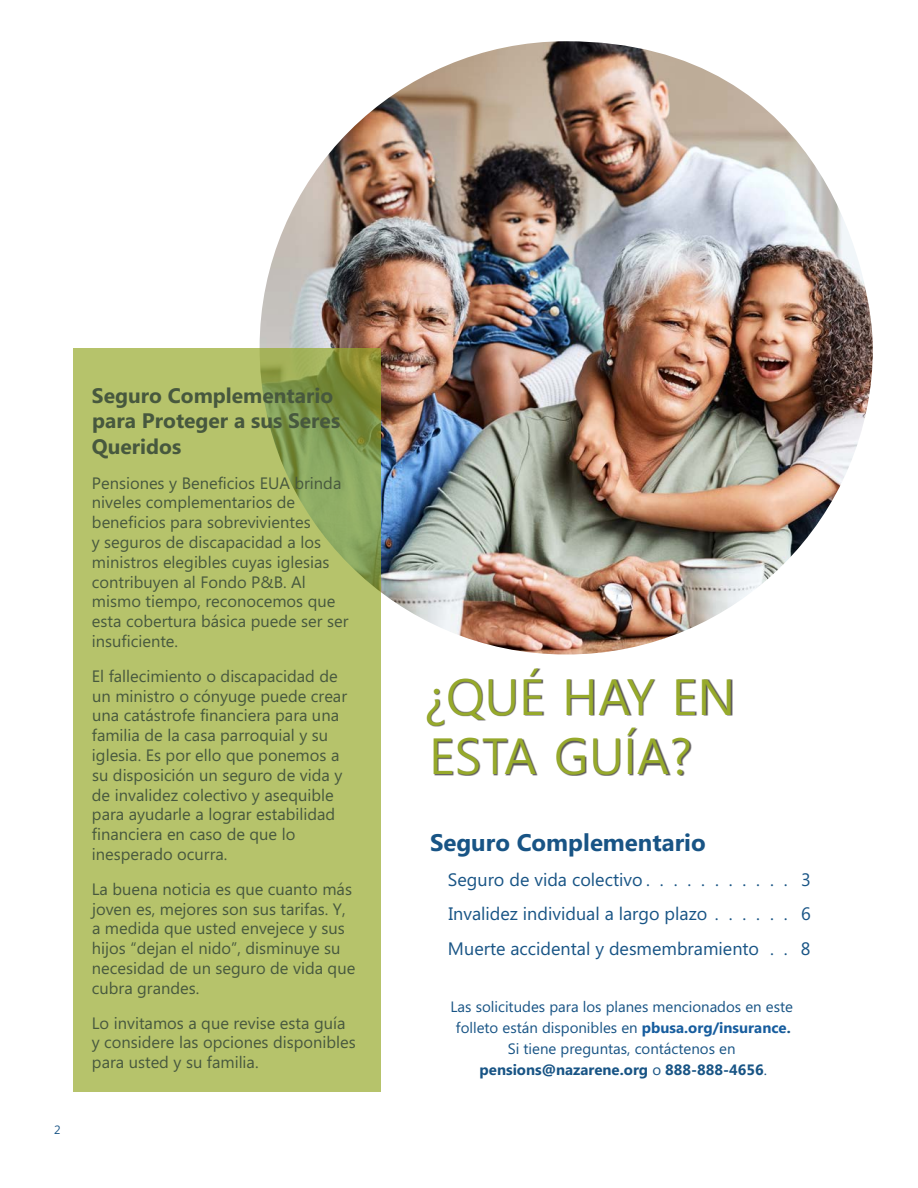
<style>
.page{position:relative;width:918px;height:1188px;background:#fff}
.page>*{position:absolute;margin:0;border:0;box-sizing:border-box;transform-origin:0 0}
.t1{font:49.5px/59.4px "Malgun Gothic";color:#97aa2b}
.t2{font:700 24px "Microsoft Phags Pa";color:#185485}
.t3{font:700 21px/25.5px "Microsoft Phags Pa";color:#47583e}
.t4{font:18px "Microsoft Phags Pa";color:#185485}
.t5{font:16.5px/19.8px "Microsoft Phags Pa";color:#47583e}
.t6{font:15px/21px "Microsoft Phags Pa";color:#185485;text-align:center}
.t7{font:12px "Microsoft Phags Pa";color:#185485}
.s1{font-weight:700;color:#175d9e}
.s2{font-weight:700}
</style>
<div class="page">
<img style="left:260px;top:41px;width:613px;height:614px;border-radius:307px">
<svg style="left:73px;top:348px;width:308px;height:744px;background:#b1bf68"></svg>
<div style="left:427px;top:668px;width:305px;height:108px;background:#231f20;opacity:.75"></div>
<p class="t7" style="left:54px;top:1121px;width:8px">2</p>
<p class="t3" style="left:92px;top:381px;width:250px">Seguro Complementario para Proteger a sus Seres<br>Queridos</p>
<p class="t5" style="left:92px;top:472px;width:258px">Pensiones y Beneficios EUA brinda niveles complementarios de beneficios para sobrevivientes<br>y seguros de discapacidad a los ministros elegibles cuyas iglesias contribuyen al Fondo P&amp;B. Al mismo tiempo, reconocemos que esta cobertura básica puede ser ser insuficiente.</p>
<p class="t5" style="left:92px;top:665px;width:257px">El fallecimiento o discapacidad de un ministro o cónyuge puede crear una catástrofe financiera para una familia de la casa parroquial y su iglesia. Es por ello que ponemos a su disposición un seguro de vida y de invalidez colectivo y asequible para ayudarle a lograr estabilidad financiera en caso de que lo inesperado ocurra.</p>
<p class="t5" style="left:92px;top:878px;width:265px">La buena noticia es que cuanto más joven es, mejores son sus tarifas. Y, a medida que usted envejece y sus hijos “dejan el nido”, disminuye su necesidad de un seguro de vida que cubra grandes.</p>
<p class="t5" style="left:92px;top:1012px;width:266px">Lo invitamos a que revise esta guía y considere las opciones disponibles para usted y su familia.</p>
<p class="t1" style="left:423px;top:668px;width:313px">¿QUÉ HAY EN<br>ESTA GUÍA?</p>
<p class="t2" style="left:430px;top:825px;width:277px">Seguro Complementario</p>
<p class="t4" style="left:448px;top:867px;width:196px">Seguro de vida colectivo</p>
<p class="t4" style="left:801px;top:867px;width:11px">3</p>
<p class="t4" style="left:448px;top:901px;width:364px">Invalidez individual a largo plazo . . . . . . 6</p>
<p class="t4" style="left:448px;top:936px;width:364px">Muerte accidental y desmembramiento . . 8</p>
<p class="t6" style="left:451px;top:995px;width:344px">Las solicitudes para los planes mencionados en este folleto están disponibles en <span class="s1">pbusa.org/insurance</span><span class="s2">.<br></span>Si tiene preguntas, contáctenos en <span class="s2">pensions@nazarene.org</span> o <span class="s2">888-888-4656</span>.</p>
</div>
